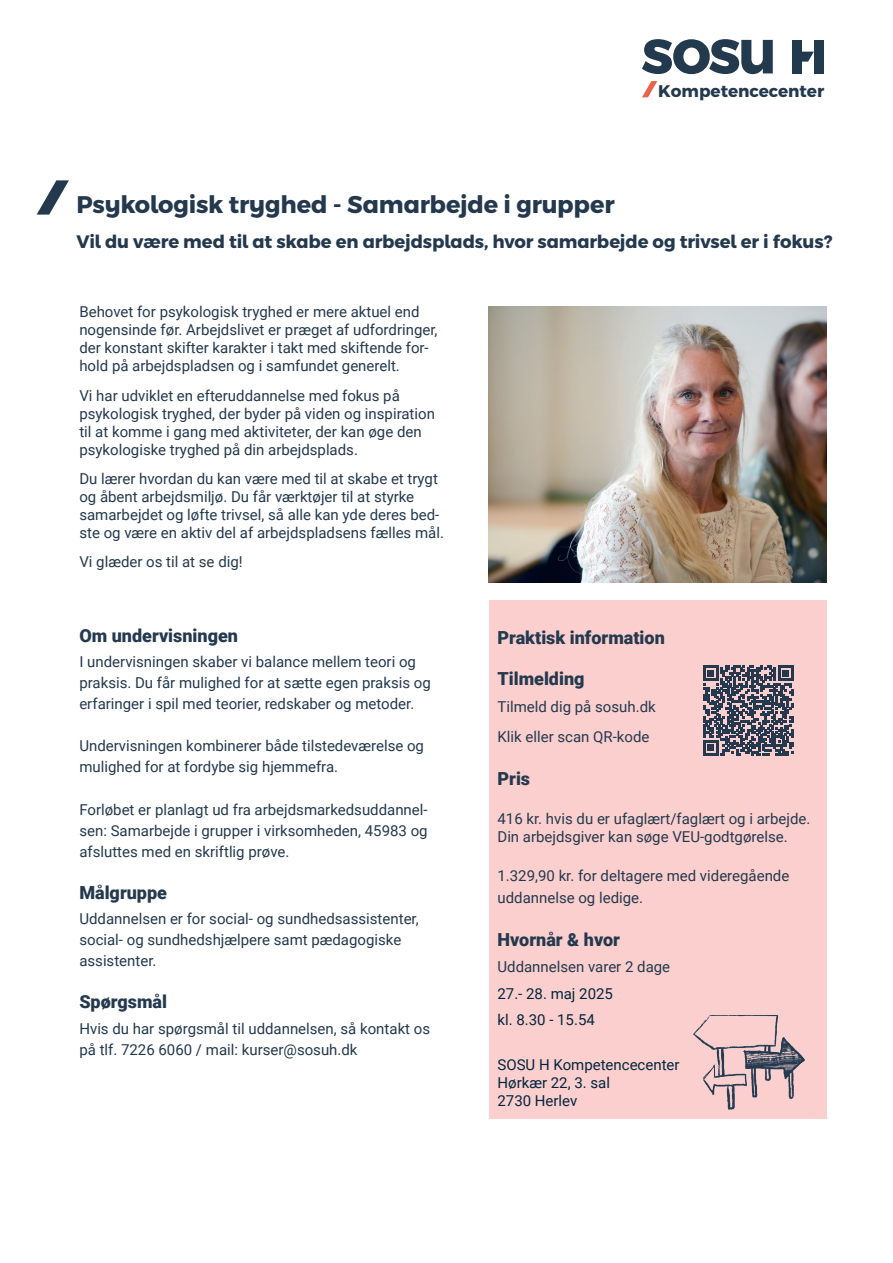
<style>
.page{position:relative;width:893px;height:1263px;background:#fff}
.page>*{position:absolute;margin:0;border:0;box-sizing:border-box;transform-origin:0 0}
.t1{font:700 24px "Montserrat H";letter-spacing:-.01em;color:#24394e}
.t2{font:900 18px "Roboto";color:#24394e}
.t3{font:700 18px "Montserrat H";letter-spacing:-.005em;color:#24394e}
.t4{font:700 16.8px "Montserrat H";color:#23394e}
.t5{font:15px/18px "Roboto";color:#24394e}
.t6{font:15px/18px "Roboto";color:#03263e}
</style>
<div class="page">
<svg style="left:37px;top:180px;width:32px;height:35px"></svg>
<div style="left:489px;top:600px;width:337px;height:518px;background:#facfce"></div>
<svg style="left:802px;top:52px;width:12px;height:10px"></svg>
<div style="left:792px;top:40px;width:10px;height:33px;background:#23394e"></div>
<div style="left:814px;top:40px;width:10px;height:33px;background:#23394e"></div>
<svg style="left:642px;top:39px;width:131px;height:35px"></svg>
<svg style="left:642px;top:81px;width:15px;height:16px"></svg>
<svg style="left:703px;top:665px;width:90px;height:91px"></svg>
<img style="left:683px;top:1016px;width:135px;height:103px">
<img style="left:489px;top:306px;width:337px;height:277px">
<p class="t4" style="left:658px;top:78px;width:168px">Kompetencecenter</p>
<h1 class="t1" style="left:76px;top:185px;width:540px">Psykologisk tryghed - Samarbejde i grupper</h1>
<p class="t3" style="left:76px;top:227px;width:757px">Vil du være med til at skabe en arbejdsplads, hvor samarbejde og trivsel er i fokus?</p>
<p class="t5" style="left:79px;top:303px;width:360px">Behovet for psykologisk tryghed er mere aktuel end nogensinde før. Arbejdslivet er præget af udfordringer, der konstant skifter karakter i takt med skiftende for&shy;hold på arbejdspladsen og i samfundet generelt.</p>
<p class="t5" style="left:79px;top:386px;width:357px">Vi har udviklet en efteruddannelse med fokus på psykologisk tryghed, der byder på viden og inspiration til at komme i gang med aktiviteter, der kan øge den psykologiske tryghed på din arbejdsplads.</p>
<p class="t5" style="left:79px;top:469px;width:366px">Du lærer hvordan du kan være med til at skabe et trygt og åbent arbejdsmiljø. Du får værktøjer til at styrke samarbejdet og løfte trivsel, så alle kan yde deres bed&shy;ste og være en aktiv del af arbejdspladsens fælles mål.</p>
<p class="t5" style="left:79px;top:552px;width:165px">Vi glæder os til at se dig!</p>
<p class="t2" style="left:79px;top:623px;width:160px">Om undervisningen</p>
<p class="t5" style="left:79px;top:651px;width:353px;line-height:21px">I undervisningen skaber vi balance mellem teori og praksis. Du får mulighed for at sætte egen praksis og erfaringer i spil med teorier, redskaber og metoder.</p>
<p class="t5" style="left:79px;top:735px;width:346px;line-height:21px">Undervisningen kombinerer både tilstedeværelse og mulighed for at fordybe sig hjemmefra.</p>
<p class="t5" style="left:79px;top:798px;width:350px;line-height:21px;text-align:justify">Forløbet er planlagt ud fra arbejdsmarkedsuddannel&shy;sen: Samarbejde i grupper i virksomheden, 45983 og afsluttes med en skriftlig prøve.</p>
<p class="t2" style="left:79px;top:880px;width:89px">Målgruppe</p>
<p class="t5" style="left:79px;top:908px;width:341px;line-height:21px">Uddannelsen er for social- og sundhedsassistenter, social- og sundhedshjælpere samt pædagogiske assistenter.</p>
<p class="t2" style="left:79px;top:989px;width:89px">Spørgsmål</p>
<p class="t5" style="left:79px;top:1017px;width:352px;line-height:21px">Hvis du har spørgsmål til uddannelsen, så kontakt os på tlf. 7226 6060 / mail: kurser@sosuh.dk</p>
<p class="t2" style="left:497px;top:625px;width:169px">Praktisk information</p>
<p class="t2" style="left:497px;top:666px;width:89px">Tilmelding</p>
<p class="t5" style="left:497px;top:691px;width:160px;line-height:30.2px">Tilmeld dig på sosuh.dk<br>Klik eller scan QR-kode</p>
<p class="t2" style="left:497px;top:765px;width:34px">Pris</p>
<p class="t5" style="left:497px;top:809px;width:314px">416 kr. hvis du er ufaglært/faglært og i arbejde.<br>Din arbejdsgiver kan søge VEU-godtgørelse.</p>
<p class="t5" style="left:497px;top:864px;width:293px;line-height:21.6px">1.329,90 kr. for deltagere med videregående uddannelse og ledige.</p>
<p class="t2" style="left:497px;top:926px;width:124px">Hvornår &amp; hvor</p>
<p class="t5" style="left:497px;top:957px;width:174px">Uddannelsen varer 2 dage</p>
<p class="t6" style="left:497px;top:979px;width:117px;line-height:26.5px">27.- 28. maj 2025 kl. 8.30 - 15.54</p>
<p class="t6" style="left:497px;top:1055px;width:184px">SOSU H Kompetencecenter<br>Hørkær 22, 3. sal<br>2730 Herlev</p>
</div>
